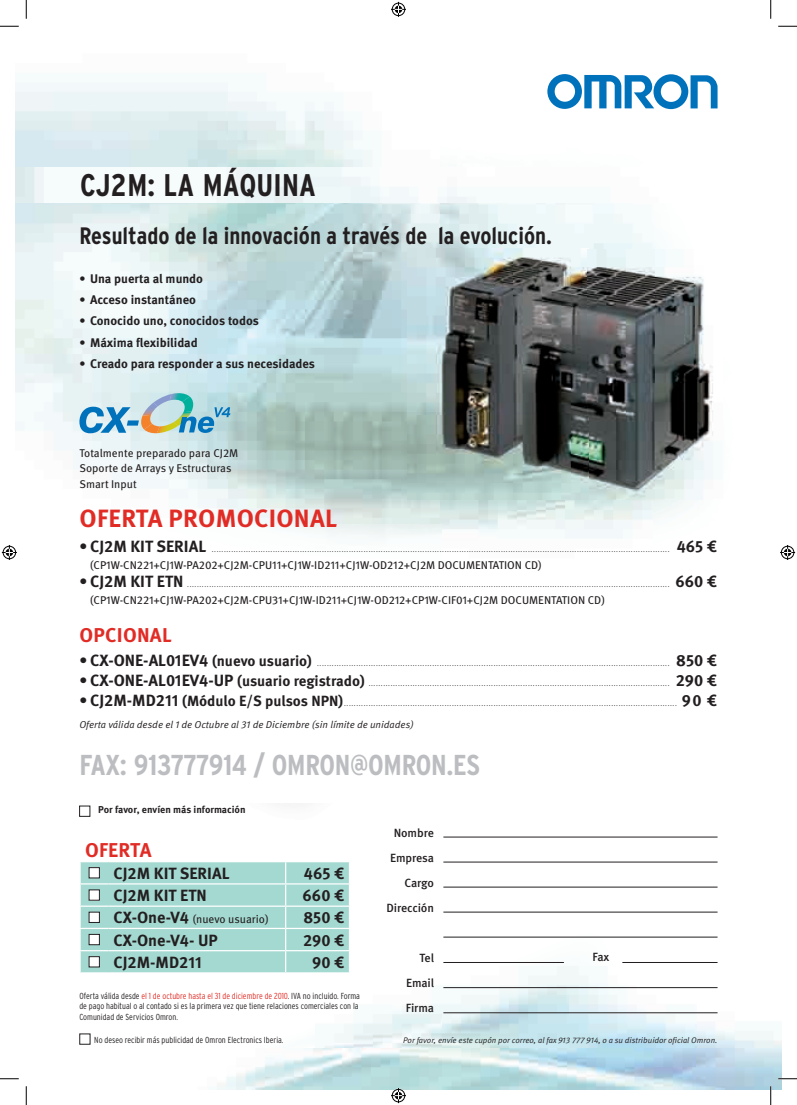
<style>
.page{position:relative;width:797px;height:1105px;background:#fff}
.page>*{position:absolute;margin:0;border:0;box-sizing:border-box;transform-origin:0 0}
.t1{font:700 condensed 31.25px "Interstate CE";letter-spacing:.005em;color:#231f20}
.t2{font:700 condensed 28.75px "Interstate CE";letter-spacing:-.01em;color:#bcbdc0}
.t3{font:700 25px "Meta Pro";letter-spacing:.01em;color:#e12c26}
.t4{font:700 condensed 23.75px "Interstate CE";color:#231f20}
.t5{font:700 20px "Meta Pro";letter-spacing:.01em;color:#e12c26}
.t6{font:700 16.25px "Meta Pro";color:#231f20}
.t7{font:700 14.75px "Meta Pro";color:#231f20}
.t8{font:700 12.5px "Meta Pro";letter-spacing:-.005em;color:#231f20}
.t9{font:500 11.88px/25px "Meta Pro";letter-spacing:-.01em;color:#231f20;text-align:right}
.t10{font:11.25px/15.6px "Meta Pro";color:#231f20}
.t11{font:italic 10px "Meta Pro";color:#231f20}
.t12{font:700 10px "Meta Pro";color:#231f20}
.t13{font:300 condensed 8.75px/10.5px "Interstate CE";color:#231f20}
.t14{font:italic 8.12px "Meta Pro";color:#231f20}
.t15{font:6.25px "Meta Pro";color:#231f20}
.s1{font-size:14.75px}
.s2{font-size:16.25px}
.s3{font-weight:700;font-size:16.25px}
.s4{color:#e12c26}
</style>
<div class="page">
<img style="left:15px;top:202px;width:426px;height:335px">
<img style="left:441px;top:499px;width:255px;height:39px">
<img style="left:15px;top:168px;width:461px;height:34px">
<img style="left:408px;top:249px;width:305px;height:250px">
<svg style="left:79px;top:393px;width:151px;height:40px;background:#9fc7d1"></svg>
<img style="left:217px;top:836px;width:564px;height:253px">
<div style="left:79px;top:806px;width:11px;height:10px;border:1px solid #231f20"></div>
<svg style="left:547px;top:74px;width:170px;height:35px"></svg>
<hr style="left:443px;top:887px;width:274px;height:1px;background:#231f20">
<hr style="left:443px;top:837px;width:274px;height:1px;background:#231f20">
<hr style="left:443px;top:912px;width:274px;height:1px;background:#231f20">
<hr style="left:443px;top:862px;width:274px;height:1px;background:#231f20">
<hr style="left:443px;top:937px;width:274px;height:1px;background:#231f20">
<hr style="left:443px;top:962px;width:121px;height:1px;background:#231f20">
<hr style="left:443px;top:1012px;width:274px;height:1px;background:#231f20">
<hr style="left:443px;top:987px;width:274px;height:1px;background:#231f20">
<hr style="left:622px;top:962px;width:95px;height:1px;background:#231f20">
<svg style="left:80px;top:861px;width:270px;height:112px;background:#a9dbd3"></svg>
<hr style="left:108px;top:972px;width:178px;height:1px;background:#fff">
<div style="left:89px;top:868px;width:10px;height:10px;background:#fff"></div>
<div style="left:89px;top:867px;width:11px;height:11px;border:1px solid #231f20"></div>
<div style="left:89px;top:890px;width:10px;height:10px;background:#fff"></div>
<div style="left:89px;top:889px;width:11px;height:11px;border:1px solid #231f20"></div>
<div style="left:89px;top:912px;width:10px;height:10px;background:#fff"></div>
<div style="left:89px;top:912px;width:11px;height:11px;border:1px solid #231f20"></div>
<div style="left:89px;top:934px;width:10px;height:11px;background:#fff"></div>
<div style="left:89px;top:934px;width:11px;height:11px;border:1px solid #231f20"></div>
<div style="left:89px;top:957px;width:10px;height:10px;background:#fff"></div>
<div style="left:89px;top:956px;width:11px;height:11px;border:1px solid #231f20"></div>
<div style="left:79px;top:1033px;width:11px;height:11px;border:1px solid #231f20"></div>
<svg style="left:0;top:25px;width:19px;height:2px"></svg>
<svg style="left:778px;top:25px;width:19px;height:2px"></svg>
<svg style="left:0;top:1078px;width:19px;height:1px"></svg>
<svg style="left:778px;top:1078px;width:19px;height:1px"></svg>
<svg style="left:25px;top:0;width:2px;height:19px"></svg>
<svg style="left:25px;top:1086px;width:2px;height:19px"></svg>
<svg style="left:770px;top:0;width:1px;height:19px"></svg>
<svg style="left:770px;top:1086px;width:1px;height:19px"></svg>
<svg style="left:391px;top:2px;width:15px;height:15px"></svg>
<svg style="left:391px;top:1088px;width:15px;height:15px"></svg>
<svg style="left:2px;top:545px;width:15px;height:15px"></svg>
<svg style="left:780px;top:545px;width:15px;height:15px"></svg>
<h1 class="t1" style="left:80px;top:166px;width:237px">CJ2M: LA MÁQUINA</h1>
<h3 class="t4" style="left:79px;top:221px;width:474px">Resultado de la innovación a través de la evolución.</h3>
<h3 class="t8" style="left:79px;top:271px;width:125px">• Una puerta al mundo</h3>
<h3 class="t8" style="left:79px;top:292px;width:118px">• Acceso instantáneo</h3>
<h3 class="t8" style="left:79px;top:313px;width:181px">• Conocido uno, conocidos todos</h3>
<h3 class="t8" style="left:79px;top:334px;width:120px">• Máxima flexibilidad</h3>
<h3 class="t8" style="left:79px;top:356px;width:237px">• Creado para responder a sus necesidades</h3>
<h3 class="t10" style="left:79px;top:445px;width:160px">Totalmente preparado para CJ2M<br>Soporte de Arrays y Estructuras<br>Smart Input</h3>
<h3 class="t3" style="left:80px;top:503px;width:259px">OFERTA PROMOCIONAL</h3>
<h3 class="t6" style="left:79px;top:536px;width:128px">• CJ2M KIT SERIAL</h3>
<p class="t15" style="left:212px;top:546px;width:459px">...........................................................................................................................................................................................</p>
<h3 class="t6" style="left:676px;top:536px;width:42px">465 €</h3>
<h3 class="t10" style="left:90px;top:557px;width:453px">(CP1W-CN221+CJ1W-PA202+CJ2M-CPU11+CJ1W-ID211+CJ1W-OD212+CJ2M DOCUMENTATION CD)</h3>
<h3 class="t6" style="left:79px;top:571px;width:106px">• CJ2M KIT ETN</h3>
<p class="t15" style="left:187px;top:581px;width:484px">.....................................................................................................................................................................................................</p>
<h3 class="t6" style="left:675px;top:571px;width:43px">660 €</h3>
<h3 class="t10" style="left:90px;top:592px;width:516px">(CP1W-CN221+CJ1W-PA202+CJ2M-CPU31+CJ1W-ID211+CJ1W-OD212+CP1W-CIF01+CJ2M DOCUMENTATION CD)</h3>
<h3 class="t5" style="left:79px;top:623px;width:93px">OPCIONAL</h3>
<h3 class="t6" style="left:79px;top:650px;width:234px">• CX-ONE-AL01EV4 <span class="s1">(nuevo usuario)</span></h3>
<p class="t15" style="left:317px;top:660px;width:354px">................................................................................................................................................</p>
<h3 class="t6" style="left:676px;top:650px;width:42px">850 €</h3>
<h3 class="t7" style="left:79px;top:672px;width:287px"><span class="s2">• CX-ONE-AL01EV4-UP</span> (usuario registrado)</h3>
<p class="t15" style="left:368px;top:680px;width:302px">...........................................................................................................................</p>
<h3 class="t6" style="left:676px;top:670px;width:43px">290 €</h3>
<h3 class="t7" style="left:79px;top:692px;width:265px"><span class="s2">• CJ2M-MD211</span> (Módulo E/S pulsos NPN)</h3>
<p class="t15" style="left:344px;top:700px;width:334px">........................................................................................................................................</p>
<h3 class="t6" style="left:681px;top:690px;width:37px">90 €</h3>
<h3 class="t11" style="left:79px;top:718px;width:336px">Oferta válida desde el 1 de Octubre al 31 de Diciembre (sin límite de unidades)</h3>
<h2 class="t2" style="left:79px;top:747px;width:402px">FAX: 913777914 / OMRON@OMRON.ES</h2>
<h3 class="t12" style="left:98px;top:804px;width:149px">Por favor, envíen más información</h3>
<h3 class="t5" style="left:85px;top:837px;width:68px">OFERTA</h3>
<h3 class="t6" style="left:113px;top:863px;width:118px">CJ2M KIT SERIAL</h3>
<h3 class="t6" style="left:304px;top:863px;width:42px">465 €</h3>
<h3 class="t6" style="left:113px;top:885px;width:95px">CJ2M KIT ETN</h3>
<h3 class="t6" style="left:302px;top:885px;width:43px">660 €</h3>
<h3 class="t10" style="left:113px;top:912px;width:157px"><span class="s3">CX-One-V4</span> (nuevo usuario)</h3>
<h3 class="t6" style="left:303px;top:907px;width:42px">850 €</h3>
<h3 class="t6" style="left:113px;top:930px;width:106px">CX-One-V4- UP</h3>
<h3 class="t6" style="left:303px;top:930px;width:43px">290 €</h3>
<h3 class="t6" style="left:113px;top:952px;width:90px">CJ2M-MD211</h3>
<h3 class="t6" style="left:312px;top:952px;width:34px">90 €</h3>
<h3 class="t13" style="left:79px;top:990px;width:282px">Oferta válida desde <span class="s4">el 1 de octubre hasta el 31 de diciembre de 2010</span>. IVA no incluido. Forma de pago habitual o al contado si es la primera vez que tiene relaciones comerciales con la<br>Comunidad de Servicios Omron.</h3>
<h3 class="t13" style="left:94px;top:1035px;width:191px">No deseo recibir más publicidad de Omron Electronics Iberia.</h3>
<h3 class="t9" style="left:386px;top:821px;width:49px">Nombre<br>Empresa<br>Cargo<br>Dirección</h3>
<h3 class="t9" style="left:406px;top:946px;width:30px;text-align:justify;text-indent:14px">Tel Email Firma</h3>
<h3 class="t9" style="left:592px;top:945px;width:18px">Fax</h3>
<h3 class="t14" style="left:403px;top:1035px;width:316px">Por favor, envíe este cupón por correo, al fax 913 777 914, o a su distribuidor oficial Omron.</h3>
</div>
